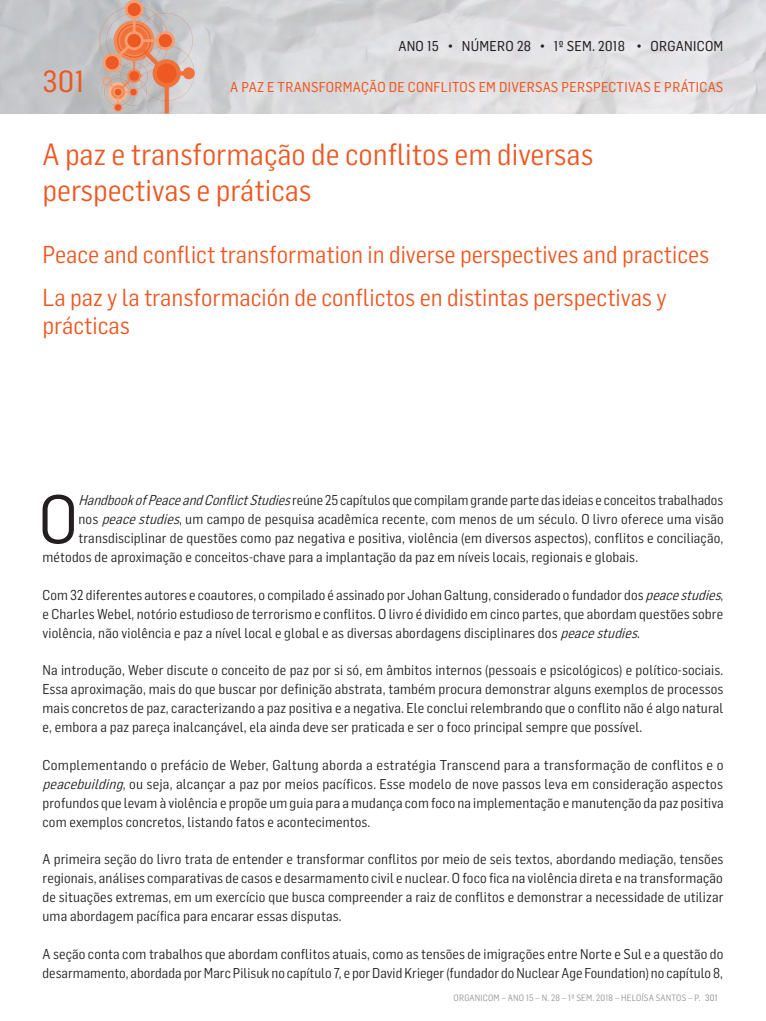
<style>
.page{position:relative;width:766px;height:1021px;background:#fff}
.page>*{position:absolute;margin:0;border:0;box-sizing:border-box;transform-origin:0 0}
.Texto_capitular{font:67px "Flama Semicondensed";color:#231f20}
.Titulo{font:30px/36px "Flama Semicondensed";color:#ed5823}
.t1{font:30px "Flama Semicondensed Basic";color:#ed5823}
.Titulo_-_estrangeiro{font:24px/28px "Flama Semicondensed";color:#ed5823}
.Texto{font:14px/18.9px "Flama Semicondensed";letter-spacing:.01em;color:#231f20;text-align:justify}
.Texto_capitular-2{font:14px "Flama Semicondensed";letter-spacing:.01em;color:#231f20}
.t2{font:14px "Flama Semicondensed Basic";letter-spacing:.02em;color:#ed5823}
.t3{font:14px "Flama Semicondensed Basic";letter-spacing:.02em;color:#231f20}
.t4{font:9px "Flama Semicondensed";letter-spacing:.02em;color:#939598}
.s1{font-style:italic}
.s2{font-family:"Flama Semicondensed Basic"}
</style>
<div class="page">
<svg style="left:99px;top:0;width:96px;height:113px;background:#d3aa99"></svg>
<p class="t3" style="left:398px;top:37px;width:326px">ANO 15 • NÚMERO 28 • 1º SEM. 2018 • ORGANICOM</p>
<h2 class="t1" style="left:43px;top:62px;width:44px">301</h2>
<p class="t2" style="left:230px;top:78px;width:494px">A PAZ E TRANSFORMAÇÃO DE CONFLITOS EM DIVERSAS PERSPECTIVAS E PRÁTICAS</p>
<p class="Titulo" style="left:43px;top:135px;width:552px">A paz e transformação de conflitos em diversas perspectivas e práticas</p>
<p class="Titulo_-_estrangeiro" style="left:43px;top:240px;width:668px">Peace and conflict transformation in diverse perspectives and practices</p>
<p class="Titulo_-_estrangeiro" style="left:43px;top:282px;width:625px">La paz y la transformación de conflictos en distintas perspectivas y prácticas</p>
<p class="Texto_capitular" style="left:39px;top:476px;width:41px">O</p>
<p class="Texto_capitular-2" style="left:78px;top:491px;width:646px"><span class="s1">HandbookofPeaceandConflictStudies</span>reúne 25 capítulos que compilam grande parte das ideias e conceitos trabalhados</p>
<p class="Texto_capitular-2" style="left:78px;top:510px;width:646px">nos <span class="s1">peacestudies</span>, um campo de pesquisa acadêmica recente, com menos de um século. O livro oferece uma visão</p>
<p class="Texto_capitular-2" style="left:78px;top:529px;width:646px">transdisciplinar de questões como paz negativa e positiva, violência (em diversos aspectos), conflitos e conciliação,</p>
<p class="Texto_capitular-2" style="left:43px;top:548px;width:597px">métodos de aproximação e conceitos-chave para a implantação da paz em níveis locais, regionais e globais.</p>
<p class="Texto" style="left:43px;top:585px;width:683px;text-align:left">Com 32 diferentes autores e coautores, o compilado é assinado por Johan Galtung, considerado o fundador dos <span class="s1">peacestudies</span>, e Charles Webel, notório estudioso de terrorismo e conflitos. O livro é dividido em cinco partes, que abordam questões sobre violência, não violência e paz a nível local e global e as diversas abordagens disciplinares dos <span class="s1">peacestudies</span>.</p>
<p class="Texto" style="left:43px;top:660px;width:682px">Na introdução, Weber discute o conceito de paz por si só, em âmbitos internos (pessoais e psicológicos) e político-sociais.<br>Essa aproximação, mais do que buscar por definição abstrata, também procura demonstrar alguns exemplos de processos mais concretos de paz, caracterizando a paz positiva e a negativa. Ele conclui relembrando que o conflito não é algo natural e, embora a paz pareça inalcançável, ela ainda deve ser praticada e ser o foco principal sempre que possível.</p>
<p class="Texto" style="left:43px;top:754px;width:682px">Complementando o prefácio de Weber, Galtung aborda a estratégia Transcend para a transformação de conflitos e o <span class="s1">peacebuilding</span>, ou seja, alcançar a paz por meios pacíficos. Esse modelo de nove passos leva em consideração aspectos profundos que levam à violência e propõe um guia para a mudança com foco na implementação e manutenção da paz positiva com exemplos concretos, listando fatos e acontecimentos.</p>
<p class="Texto" style="left:43px;top:849px;width:682px">A primeira seção do livro trata de entender e transformar conflitos por meio de seis textos, abordando mediação, tensões regionais, análises comparativas de casos e desarmamento civil e nuclear. O foco fica na violência direta e na transformação de situações extremas, em um exercício que busca compreender a raiz de conflitos e demonstrar a necessidade de utilizar uma abordagem pacífica para encarar essas disputas.</p>
<p class="Texto" style="left:43px;top:943px;width:682px">A seção conta com trabalhos que abordam conflitos atuais, como as tensões de imigrações entre Norte e Sul e a questão do desarmamento, abordada por Marc Pilisuk no capítulo 7, e por David Krieger (fundador do Nuclear Age Foundation) no capítulo 8,</p>
<p class="t4" style="left:453px;top:992px;width:265px">ORGANICOM – ANO 15 – N. 28 – 1º SEM. 2018 – Heloísa Santos – P. <span class="s2">301</span></p>
</div>
